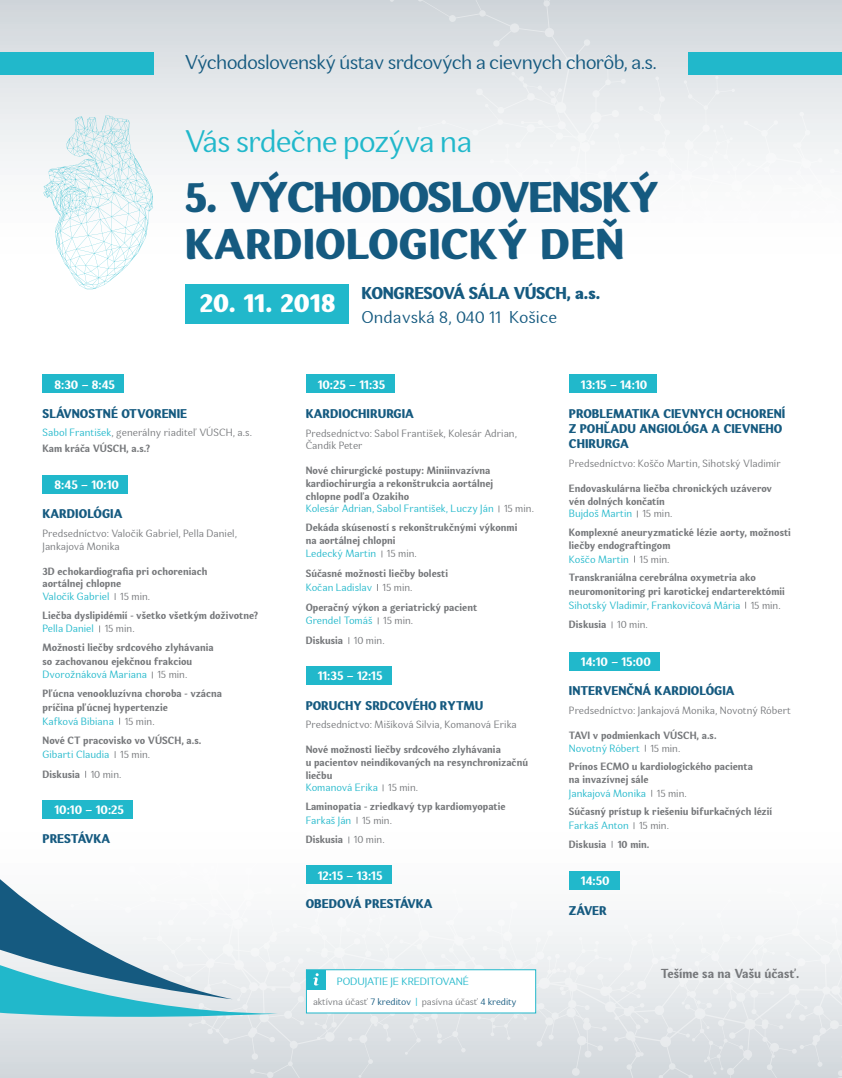
<style>
.page{position:relative;width:842px;height:1078px;background:#fff}
.page>*{position:absolute;margin:0;border:0;box-sizing:border-box;transform-origin:0 0}
.t1{font:900 42.8px/46.7px "Espuma Pro";letter-spacing:-.04em;color:#155a80}
.t2{font:31.2px "Espuma Pro";letter-spacing:-.04em;color:#21b8cb}
.t3{font:900 26.2px "Espuma Pro";letter-spacing:.01em;color:#fff}
.t4{font:20px "Espuma Pro";letter-spacing:-.04em;color:#155a80}
.Paragraph_Style_1{font:900 17.1px/24px "Espuma Pro";letter-spacing:-.03em;color:#155a80;scale:.96 1}
.Paragraph_Style_1_co{font:700 13px "Espuma Pro";color:#76787b;scale:.94 1}
.Paragraph_Style_1_co-2{font:900 12.7px/15.2px "Espuma Pro";color:#155a80;scale:.94 1}
.Paragraph_Style_1_co-3{font:700 12.7px "Espuma Pro";color:#fff}
.Paragraph_Style_1_co-4{font:700 10.6px/12.7px "Espuma Pro";color:#76787b;scale:.94 1}
.Paragraph_Style_1_co-5{font:10.6px/12.7px "Espuma Pro";color:#76787b;scale:.94 1}
.Paragraph_Style_1_co-6{font:10.6px "Espuma Pro";color:#21b8cb;scale:.94 1}
.Paragraph_Style_1-2{font:10.6px "Espuma Pro";letter-spacing:-.01em;color:#21b8cb}
.Paragraph_Style_1-3{font:9.5px "Espuma Pro";letter-spacing:-.01em;color:#76787b}
.s1{font-weight:400}
.s2{color:#21b8cb}
.s3{font-weight:400;color:#21b8cb}
.s4{color:#76787b}
.s5{color:#155a80}
</style>
<div class="page">
<div style="left:0;top:0;width:842px;height:373px;background:linear-gradient(to bottom,#d9dee2,#fff)"></div>
<svg style="left:390px;top:0;width:452px;height:393px"></svg>
<svg style="left:418px;top:72px;width:424px;height:278px"></svg>
<div style="left:0;top:711px;width:842px;height:366px;background:linear-gradient(to bottom,#fff,#dce1e4)"></div>
<svg style="left:43px;top:115px;width:110px;height:175px"></svg>
<div style="left:689px;top:52px;width:153px;height:23px;background:#21b8cb"></div>
<div style="left:0;top:52px;width:153px;height:23px;background:#21b8cb"></div>
<div style="left:43px;top:374px;width:81px;height:19px;background:#21b8cb"></div>
<div style="left:43px;top:474px;width:85px;height:19px;background:#21b8cb"></div>
<div style="left:43px;top:799px;width:90px;height:19px;background:#21b8cb"></div>
<div style="left:306px;top:374px;width:88px;height:19px;background:#21b8cb"></div>
<div style="left:306px;top:666px;width:86px;height:18px;background:#21b8cb"></div>
<div style="left:306px;top:865px;width:86px;height:19px;background:#21b8cb"></div>
<div style="left:569px;top:374px;width:87px;height:19px;background:#21b8cb"></div>
<div style="left:569px;top:651px;width:91px;height:19px;background:#21b8cb"></div>
<div style="left:569px;top:870px;width:50px;height:19px;background:#21b8cb"></div>
<div style="left:306px;top:969px;width:230px;height:43px;background:#fff;border:1px solid #21b8cb"></div>
<div style="left:306px;top:969px;width:20px;height:20px;background:#21b8cb"></div>
<svg style="left:313px;top:973px;width:6px;height:12px"></svg>
<svg style="left:0;top:830px;width:233px;height:109px"></svg>
<svg style="left:0;top:939px;width:278px;height:91px;background:#9fcad5"></svg>
<div style="left:185px;top:284px;width:163px;height:40px;background:#21b8cb"></div>
<p class="t4" style="left:185px;top:51px;width:474px">Východoslovenský ústav srdcových a cievnych chorôb, a.s.</p>
<p class="t2" style="left:185px;top:123px;width:289px">Vás srdečne pozýva na</p>
<p class="t1" style="left:185px;top:175px;width:476px">5. VÝCHODOSLOVENSKÝ<br>KARDIOLOGICKÝ DEŇ</p>
<p class="Paragraph_Style_1_co-3" style="left:54px;top:376px;width:62px">8:30 – 8:45</p>
<p class="t3" style="left:200px;top:286px;width:137px">20. 11. 2018</p>
<p class="Paragraph_Style_1" style="left:361px;top:281px;width:250px">KONGRESOVÁ SÁLA VÚSCH, a.s.<br><span class="s1">Ondavská 8, 040 11 Košice</span></p>
<p class="Paragraph_Style_1_co-3" style="left:318px;top:376px;width:69px">10:25 – 11:35</p>
<p class="Paragraph_Style_1_co-3" style="left:581px;top:376px;width:68px">13:15 – 14:10</p>
<p class="Paragraph_Style_1_co-2" style="left:43px;top:406px;width:155px">SLÁVNOSTNÉ OTVORENIE</p>
<p class="Paragraph_Style_1_co-5" style="left:43px;top:426px;width:224px"><span class="s2">Sabol František</span>, generálny riaditeľ VÚSCH, a.s.</p>
<p class="Paragraph_Style_1_co-4" style="left:43px;top:442px;width:116px">Kam kráča VÚSCH, a.s.?</p>
<p class="Paragraph_Style_1_co-3" style="left:54px;top:476px;width:66px">8:45 – 10:10</p>
<p class="Paragraph_Style_1_co-2" style="left:43px;top:506px;width:87px">KARDIOLÓGIA</p>
<p class="Paragraph_Style_1_co-5" style="left:43px;top:527px;width:208px">Predsedníctvo: Valočik Gabriel, Pella Daniel,<br>Jankajová Monika</p>
<p class="Paragraph_Style_1_co-4" style="left:43px;top:564px;width:177px">3D echokardiografia pri ochoreniach aortálnej chlopne<br><span class="s3">Valočík Gabriel</span> <span class="s1">15 min.</span></p>
<p class="Paragraph_Style_1_co-4" style="left:43px;top:608px;width:231px;line-height:13.7px">Liečba dyslipidémií - všetko všetkým doživotne?<br><span class="s3">Pella Daniel</span> <span class="s1">15 min.</span></p>
<p class="Paragraph_Style_1_co-4" style="left:43px;top:640px;width:184px;line-height:13.7px">Možnosti liečby srdcového zlyhávania so zachovanou ejekčnou frakciou<br><span class="s3">Dvorožnáková Mariana</span> <span class="s1">15 min.</span></p>
<p class="Paragraph_Style_1_co-4" style="left:43px;top:686px;width:192px;line-height:13.7px">Pľúcna venookluzívna choroba - vzácna príčina pľúcnej hypertenzie<br><span class="s3">Kafková Bibiana</span> <span class="s1">15 min.</span></p>
<p class="Paragraph_Style_1_co-4" style="left:43px;top:733px;width:170px;line-height:13.7px">Nové CT pracovisko vo VÚSCH, a.s.<br><span class="s3">Gibarti Claudia</span> <span class="s1">15 min.</span></p>
<p class="Paragraph_Style_1_co-4" style="left:43px;top:767px;width:86px">Diskusia <span class="s1">10 min.</span></p>
<p class="Paragraph_Style_1_co-3" style="left:54px;top:801px;width:71px">10:10 – 10:25</p>
<p class="Paragraph_Style_1_co-2" style="left:43px;top:830px;width:74px">PRESTÁVKA</p>
<p class="Paragraph_Style_1_co-2" style="left:306px;top:406px;width:117px">KARDIOCHIRURGIA</p>
<p class="Paragraph_Style_1_co-5" style="left:306px;top:427px;width:226px">Predsedníctvo: Sabol František, Kolesár Adrian,<br>Čandík Peter</p>
<p class="Paragraph_Style_1_co-4" style="left:306px;top:464px;width:244px">Nové chirurgické postupy: Miniinvazívna kardiochirurgia a rekonštrukcia aortálnej<br>chlopne podľa Ozakiho<br><span class="s3">Kolesár Adrian, Sabol František, Luczy Ján</span> <span class="s1">15 min.</span></p>
<p class="Paragraph_Style_1_co-4" style="left:306px;top:521px;width:227px">Dekáda skúseností s rekonštrukčnými výkonmi na aortálnej chlopni</p>
<p class="Paragraph_Style_1_co-6" style="left:306px;top:547px;width:120px">Ledecký Martin <span class="s4">15 min.</span></p>
<p class="Paragraph_Style_1_co-4" style="left:306px;top:566px;width:153px;line-height:13.7px">Súčasné možnosti liečby bolesti<br><span class="s3">Kočan Ladislav</span> <span class="s1">15 min.</span></p>
<p class="Paragraph_Style_1_co-4" style="left:306px;top:600px;width:184px;line-height:13.7px">Operačný výkon a geriatrický pacient<br><span class="s3">Grendel Tomáš</span> <span class="s1">15 min.</span></p>
<p class="Paragraph_Style_1_co-4" style="left:306px;top:634px;width:86px">Diskusia <span class="s1">10 min.</span></p>
<p class="Paragraph_Style_1_co-3" style="left:318px;top:668px;width:66px">11:35 – 12:15</p>
<p class="Paragraph_Style_1_co-2" style="left:306px;top:697px;width:191px">PORUCHY SRDCOVÉHO RYTMU</p>
<p class="Paragraph_Style_1_co-5" style="left:306px;top:718px;width:226px">Predsedníctvo: Mišíková Silvia, Komanová Erika</p>
<p class="Paragraph_Style_1_co-4" style="left:306px;top:743px;width:238px">Nové možnosti liečby srdcového zlyhávania<br>u pacientov neindikovaných na resynchronizačnú liečbu<br><span class="s3">Komanová Erika</span> <span class="s1">15 min.</span></p>
<p class="Paragraph_Style_1_co-4" style="left:306px;top:799px;width:214px;line-height:13.7px">Laminopatia - zriedkavý typ kardiomyopatie<br><span class="s3">Farkaš Ján</span> <span class="s1">15 min.</span></p>
<p class="Paragraph_Style_1_co-4" style="left:306px;top:833px;width:86px">Diskusia <span class="s1">10 min.</span></p>
<p class="Paragraph_Style_1_co-3" style="left:318px;top:867px;width:66px">12:15 – 13:15</p>
<p class="Paragraph_Style_1_co-2" style="left:306px;top:896px;width:137px">OBEDOVÁ PRESTÁVKA</p>
<p class="Paragraph_Style_1-2" style="left:337px;top:974px;width:134px">PODUJATIE JE KREDITOVANÉ</p>
<p class="Paragraph_Style_1-3" style="left:313px;top:996px;width:205px">aktívna účasť <span class="s5">7 kreditov</span> <span class="s2">|</span> pasívna účasť <span class="s5">4 kredity</span></p>
<p class="Paragraph_Style_1_co-2" style="left:569px;top:406px;width:232px">PROBLEMATIKA CIEVNYCH OCHORENÍ<br>Z POHĽADU ANGIOLÓGA A CIEVNEHO<br>CHIRURGA</p>
<p class="Paragraph_Style_1_co-5" style="left:569px;top:457px;width:227px">Predsedníctvo: Koščo Martin, Sihotský Vladimír</p>
<p class="Paragraph_Style_1_co-4" style="left:569px;top:482px;width:218px">Endovaskulárna liečba chronických uzáverov vén dolných končatín<br><span class="s3">Bujdoš Martin</span> <span class="s1">15 min.</span></p>
<p class="Paragraph_Style_1_co-4" style="left:569px;top:526px;width:238px">Komplexné aneuryzmatické lézie aorty, možnosti liečby endograftingom</p>
<p class="Paragraph_Style_1_co-6" style="left:569px;top:552px;width:109px">Koščo Martin <span class="s4">15 min.</span></p>
<p class="Paragraph_Style_1_co-4" style="left:569px;top:570px;width:231px;line-height:13.7px">Transkraniálna cerebrálna oxymetria ako neuromonitoring pri karotickej endarterektómii<br><span class="s3">Sihotský Vladimír, Frankovičová Mária</span> <span class="s1">15 min.</span></p>
<p class="Paragraph_Style_1_co-4" style="left:569px;top:618px;width:86px">Diskusia <span class="s1">10 min.</span></p>
<p class="Paragraph_Style_1_co-3" style="left:581px;top:653px;width:72px">14:10 – 15:00</p>
<p class="Paragraph_Style_1_co-2" style="left:569px;top:683px;width:178px">INTERVENČNÁ KARDIOLÓGIA</p>
<p class="Paragraph_Style_1_co-5" style="left:569px;top:704px;width:238px">Predsedníctvo: Jankajová Monika, Novotný Róbert</p>
<p class="Paragraph_Style_1_co-4" style="left:569px;top:729px;width:159px">TAVI v podmienkach VÚSCH, a.s.<br><span class="s3">Novotný Róbert</span> <span class="s1">15 min.</span></p>
<p class="Paragraph_Style_1_co-4" style="left:569px;top:760px;width:197px">Prínos ECMO u kardiologického pacienta na invazívnej sále</p>
<p class="Paragraph_Style_1_co-6" style="left:569px;top:786px;width:127px">Jankajová Monika <span class="s4">15 min.</span></p>
<p class="Paragraph_Style_1_co-4" style="left:569px;top:804px;width:218px;line-height:13.7px">Súčasný prístup k riešeniu bifurkačných lézií<br><span class="s3">Farkaš Anton</span> <span class="s1">15 min.</span></p>
<p class="Paragraph_Style_1_co-4" style="left:569px;top:837px;width:87px">Diskusia 10 min.</p>
<p class="Paragraph_Style_1_co-3" style="left:581px;top:872px;width:30px">14:50</p>
<p class="Paragraph_Style_1_co-2" style="left:569px;top:902px;width:42px">ZÁVER</p>
<p class="Paragraph_Style_1_co" style="left:661px;top:965px;width:149px">Tešíme sa na Vašu účasť.</p>
</div>
